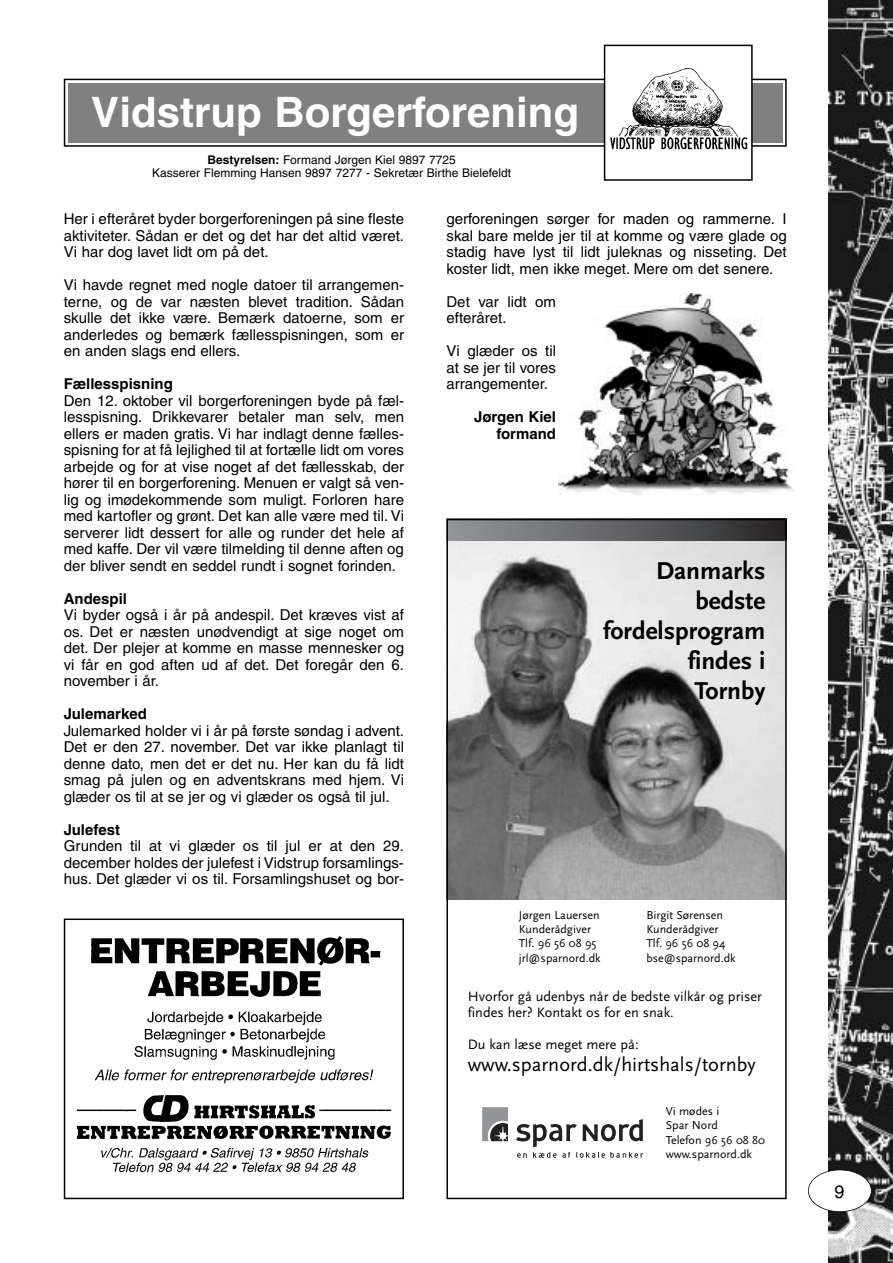
<style>
.page{position:relative;width:893px;height:1263px;background:#fff}
.page>*{position:absolute;margin:0;border:0;box-sizing:border-box;transform-origin:0 0}
.t1{font:700 42px "Helvetica";color:#fff}
.t2{font:700 25.5px/30px "Scala Sans";color:#000;text-align:right}
.t3{font:20.25px "Scala Sans";color:#000}
.t4{font:18px "Helvetica";color:#000}
.t5{font:15px/16.5px "Helvetica";color:#000;text-align:justify}
.t6{font:700 15px/16.5px "Helvetica";color:#000;text-align:right}
.t7{font:14.25px/15.8px "Scala Sans";color:#000}
.t8{font:12px/14.2px "Scala Sans";color:#000}
.t9{font:12px/13.5px "Helvetica";color:#000;text-align:center}
.s1{font-weight:700}
</style>
<div class="page">
<img style="left:829px;top:0;width:64px;height:1263px">
<div style="left:808px;top:1170px;width:63px;height:42px;background:#fff;border-radius:50%"></div>
<div style="left:808px;top:1169px;width:64px;height:43px;border:2px solid #000;border-radius:50%"></div>
<div style="left:65px;top:79px;width:721px;height:67px;background:linear-gradient(to bottom,#fff,#fff)"></div>
<div style="left:64px;top:79px;width:723px;height:68px;border:2px solid #000"></div>
<div style="left:68px;top:83px;width:714px;height:59px;background:#808080"></div>
<img style="left:607px;top:68px;width:143px;height:82px">
<div style="left:604px;top:45px;width:149px;height:136px;border:2px solid #000"></div>
<img style="left:449px;top:540px;width:335px;height:359px">
<div style="left:446px;top:519px;width:341px;height:21px;background:linear-gradient(to right,#97999d,#2a2929)"></div>
<div style="left:446px;top:519px;width:341px;height:680px;border:2px solid #000"></div>
<svg style="left:482px;top:1107px;width:26px;height:34px"></svg>
<svg style="left:516px;top:1119px;width:127px;height:39px"></svg>
<img style="left:76px;top:936px;width:316px;height:237px">
<div style="left:64px;top:918px;width:340px;height:281px;border:2px solid #000"></div>
<img style="left:558px;top:293px;width:236px;height:202px">
<h1 class="t1" style="left:91px;top:95px;width:489px">Vidstrup Borgerforening</h1>
<p class="t9" style="left:152px;top:154px;width:360px"><span class="s1">Bestyrelsen:</span> Formand Jørgen Kiel 9897 7725<br>Kasserer Flemming Hansen 9897 7277 - Sekretær Birthe Bielefeldt</p>
<p class="t5" style="left:64px;top:212px;width:342px">Her i efteråret byder borgerforeningen på sine fleste aktiviteter. Sådan er det og det har det altid været.<br>Vi har dog lavet lidt om på det.</p>
<p class="t5" style="left:64px;top:278px;width:342px">Vi havde regnet med nogle datoer til arrangemen&shy;terne, og de var næsten blevet tradition. Sådan skulle det ikke være. Bemærk datoerne, som er anderledes og bemærk fællesspisningen, som er en anden slags end ellers.</p>
<p class="t6" style="left:64px;top:377px;width:111px">Fællesspisning</p>
<p class="t5" style="left:64px;top:393px;width:342px">Den 12. oktober vil borgerforeningen byde på fæl&shy;lesspisning. Drikkevarer betaler man selv, men ellers er maden gratis. Vi har indlagt denne fælles&shy;spisning for at få lejlighed til at fortælle lidt om vores arbejde og for at vise noget af det fællesskab, der hører til en borgerforening. Menuen er valgt så ven&shy;lig og imødekommende som muligt. Forloren hare med kartofler og grønt. Det kan alle være med til. Vi serverer lidt dessert for alle og runder det hele af med kaffe. Der vil være tilmelding til denne aften og der bliver sendt en seddel rundt i sognet forinden.</p>
<p class="t6" style="left:64px;top:591px;width:65px">Andespil</p>
<p class="t5" style="left:64px;top:608px;width:342px">Vi byder også i år på andespil. Det kræves vist af os. Det er næsten unødvendigt at sige noget om det. Der plejer at komme en masse mennesker og vi får en god aften ud af det. Det foregår den 6. november i år.</p>
<p class="t6" style="left:64px;top:707px;width:85px">Julemarked</p>
<p class="t5" style="left:64px;top:723px;width:342px">Julemarked holder vi i år på første søndag i advent.<br>Det er den 27. november. Det var ikke planlagt til denne dato, men det er det nu. Her kan du få lidt smag på julen og en adventskrans med hjem. Vi glæder os til at se jer og vi glæder os også til jul.</p>
<p class="t6" style="left:64px;top:822px;width:58px">Julefest</p>
<p class="t5" style="left:64px;top:839px;width:342px">Grunden til at vi glæder os til jul er at den 29. december holdes der julefest i Vidstrup forsamlings&shy;hus. Det glæder vi os til. Forsamlingshuset og bor-</p>
<p class="t5" style="left:446px;top:212px;width:342px">gerforeningen sørger for maden og rammerne. I skal bare melde jer til at komme og være glade og stadig have lyst til lidt juleknas og nisseting. Det koster lidt, men ikke meget. Mere om det senere.</p>
<p class="t5" style="left:446px;top:294px;width:111px">Det var lidt om efteråret.</p>
<p class="t5" style="left:446px;top:344px;width:111px">Vi glæder os til at se jer til vores arrangementer.</p>
<p class="t6" style="left:474px;top:410px;width:84px">Jørgen Kiel formand</p>
<h2 class="t2" style="left:603px;top:555px;width:164px">Danmarks bedste fordelsprogram findes i<br>Tornby</h2>
<p class="t8" style="left:519px;top:908px;width:83px">Jørgen Lauersen<br>Kunderådgiver<br>Tlf. 96 56 08 95 jrl@sparnord.dk</p>
<p class="t8" style="left:646px;top:908px;width:91px">Birgit Sørensen<br>Kunderådgiver<br>Tlf. 96 56 08 94 bse@sparnord.dk</p>
<p class="t7" style="left:468px;top:989px;width:296px">Hvorfor gå udenbys når de bedste vilkår og priser findes her? Kontakt os for en snak.</p>
<p class="t7" style="left:468px;top:1036px;width:172px">Du kan læse meget mere på:</p>
<h3 class="t3" style="left:468px;top:1052px;width:290px">www.sparnord.dk/hirtshals/tornby</h3>
<p class="t8" style="left:666px;top:1104px;width:101px">Vi mødes i<br>Spar Nord<br>Telefon 96 56 08 80 www.sparnord.dk</p>
<p class="t4" style="left:834px;top:1185px;width:12px">9</p>
</div>
